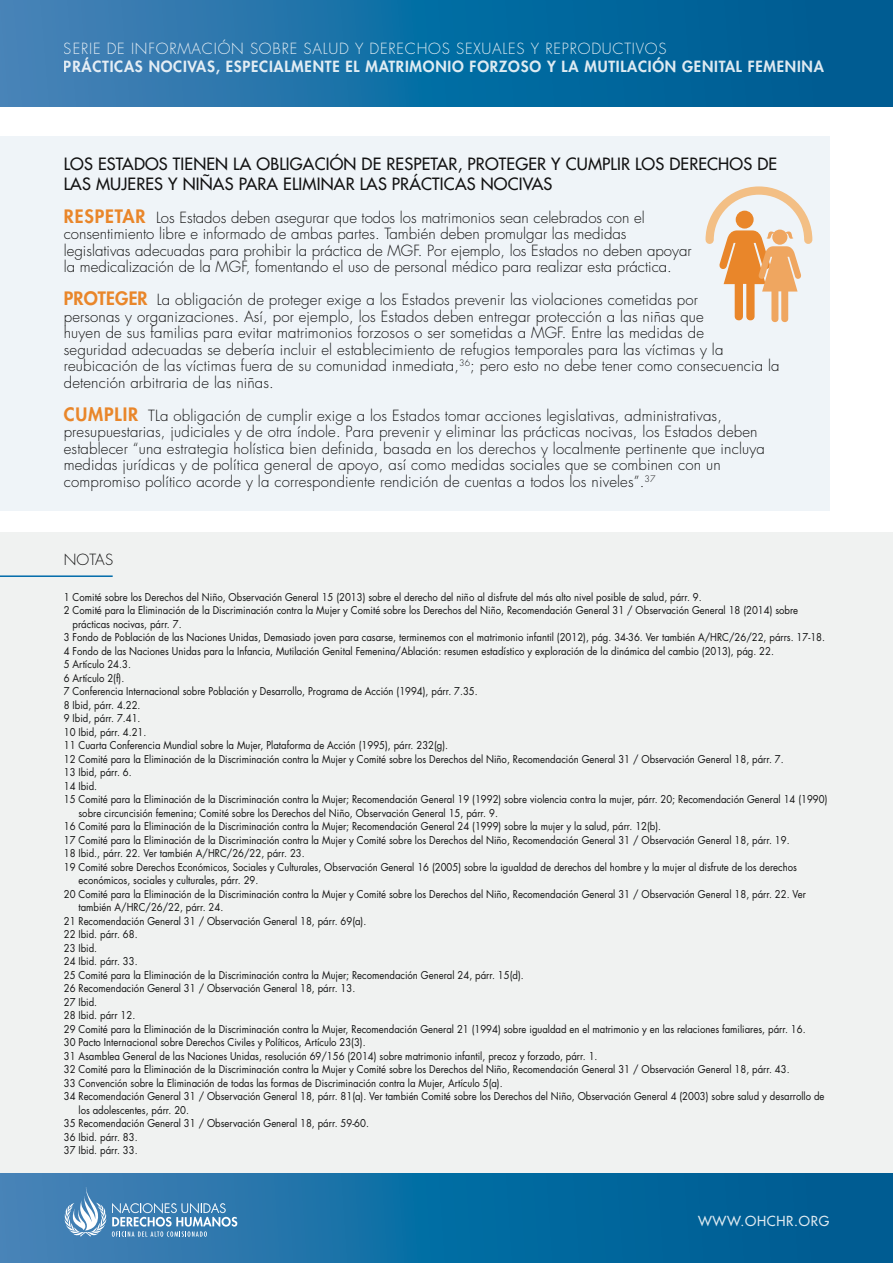
<style>
.page{position:relative;width:893px;height:1263px;background:#fff}
.page>*{position:absolute;margin:0;border:0;box-sizing:border-box;transform-origin:0 0}
.t1{font:16.5px/19.5px "Futura";letter-spacing:.01em;color:#121212}
.t2{font:300 15px/16.5px "Futura";letter-spacing:.01em;color:#121212}
.t3{font:800 15px "Futura";letter-spacing:.05em;color:#fff}
.t4{font:300 15px "Futura";letter-spacing:.05em;color:#fff}
.t5{font:13.5px "Futura";letter-spacing:.05em;color:#fff}
.t6{font:10.5px "Futura";color:#121212;scale:.91 1}
.s1{font-weight:800;font-size:18px;color:#e9862a}
</style>
<div class="page">
<div style="left:0;top:531px;width:893px;height:655px;background:#f0f2f1"></div>
<svg style="left:0;top:1174px;width:893px;height:89px;background:#106ca1"></svg>
<hr style="left:0;top:575px;width:113px;height:2px;background:#006baa">
<svg style="left:0;top:0;width:893px;height:106px;background:#146da3"></svg>
<div style="left:0;top:136px;width:829px;height:374px;background:#eff4f8"></div>
<svg style="left:705px;top:186px;width:108px;height:137px"></svg>
<svg style="left:65px;top:1187px;width:172px;height:50px;background:#5c93bf"></svg>
<h2 class="t4" style="left:64px;top:39px;width:604px">SERIE DE INFORMACIÓN SOBRE SALUD Y DERECHOS SEXUALES Y REPRODUCTIVOS</h2>
<h2 class="t3" style="left:64px;top:57px;width:762px">PRÁCTICAS NOCIVAS, ESPECIALMENTE EL MATRIMONIO FORZOSO Y LA MUTILACIÓN GENITAL FEMENINA</h2>
<h1 class="t1" style="left:64px;top:155px;width:715px">LOS ESTADOS TIENEN LA OBLIGACIÓN DE RESPETAR, PROTEGER Y CUMPLIR LOS DERECHOS DE<br>LAS MUJERES Y NIÑAS PARA ELIMINAR LAS PRÁCTICAS NOCIVAS</h1>
<p class="t2" style="left:64px;top:209px;width:629px"><span class="s1">RESPETAR</span> Los Estados deben asegurar que todos los matrimonios sean celebrados con el consentimiento libre e informado de ambas partes. También deben promulgar las medidas legislativas adecuadas para prohibir la práctica de MGF. Por ejemplo, los Estados no deben apoyar la medicalización de la MGF, fomentando el uso de personal médico para realizar esta práctica.</p>
<p class="t2" style="left:64px;top:292px;width:717px"><span class="s1">PROTEGER</span> La obligación de proteger exige a los Estados prevenir las violaciones cometidas por<br>personas y organizaciones. Así, por ejemplo, los Estados deben entregar protección a las niñas que<br>huyen de sus familias para evitar matrimonios forzosos o ser sometidas a MGF. Entre las medidas de<br>seguridad adecuadas se debería incluir el establecimiento de refugios temporales para las víctimas y la reubicación de las víctimas fuera de su comunidad inmediata,<sup>36</sup>; pero esto no debe tener como consecuencia la detención arbitraria de las niñas.</p>
<p class="t2" style="left:64px;top:407px;width:702px"><span class="s1">CUMPLIR</span> TLa obligación de cumplir exige a los Estados tomar acciones legislativas, administrativas, presupuestarias, judiciales y de otra índole. Para prevenir y eliminar las prácticas nocivas, los Estados deben establecer “una estrategia holística bien definida, basada en los derechos y localmente pertinente que incluya medidas jurídicas y de política general de apoyo, así como medidas sociales que se combinen con un compromiso político acorde y la correspondiente rendición de cuentas a todos los niveles”.<sup>37</sup></p>
<h2 class="t2" style="left:64px;top:552px;width:51px">NOTAS</h2>
<p class="t6" style="left:64px;top:590px;width:703px">1 Comité sobre los Derechos del Niño, Observación General 15 (2013) sobre el derecho del niño al disfrute del más alto nivel posible de salud, párr. 9.</p>
<p class="t6" style="left:64px;top:603px;width:809px">2 Comité para la Eliminación de la Discriminación contra la Mujer y Comité sobre los Derechos del Niño, Recomendación General 31 / Observación General 18 (2014) sobre</p>
<p class="t6" style="left:73px;top:617px;width:121px">prácticas nocivas, párr. 7.</p>
<p class="t6" style="left:64px;top:630px;width:838px">3 Fondo de Población de las Naciones Unidas, Demasiado joven para casarse, terminemos con el matrimonio infantil (2012), pág. 34-36. Ver también A/HRC/26/22, párrs. 17-18.</p>
<p class="t6" style="left:64px;top:644px;width:782px">4 Fondo de las Naciones Unidas para la Infancia, Mutilación Genital Femenina/Ablación: resumen estadístico y exploración de la dinámica del cambio (2013), pág. 22.</p>
<p class="t6" style="left:64px;top:657px;width:75px">5 Artículo 24.3.</p>
<p class="t6" style="left:64px;top:671px;width:68px">6 Artículo 2(f).</p>
<p class="t6" style="left:64px;top:684px;width:456px">7 Conferencia Internacional sobre Población y Desarrollo, Programa de Acción (1994), párr. 7.35.</p>
<p class="t6" style="left:64px;top:698px;width:86px">8 Ibid, párr. 4.22.</p>
<p class="t6" style="left:64px;top:711px;width:86px">9 Ibid, párr. 7.41.</p>
<p class="t6" style="left:64px;top:725px;width:92px">10 Ibid, párr. 4.21.</p>
<p class="t6" style="left:64px;top:738px;width:424px">11 Cuarta Conferencia Mundial sobre la Mujer, Plataforma de Acción (1995), párr. 232(g).</p>
<p class="t6" style="left:64px;top:752px;width:793px">12 Comité para la Eliminación de la Discriminación contra la Mujer y Comité sobre los Derechos del Niño, Recomendación General 31 / Observación General 18, párr. 7.</p>
<p class="t6" style="left:64px;top:765px;width:76px">13 Ibid, párr. 6.</p>
<p class="t6" style="left:64px;top:779px;width:38px">14 Ibid.</p>
<p class="t6" style="left:64px;top:792px;width:841px">15 Comité para la Eliminación de la Discriminación contra la Mujer; Recomendación General 19 (1992) sobre violencia contra la mujer, párr. 20; Recomendación General 14 (1990)</p>
<p class="t6" style="left:78px;top:806px;width:462px">sobre circuncisión femenina; Comité sobre los Derechos del Niño, Observación General 15, párr. 9.</p>
<p class="t6" style="left:64px;top:819px;width:658px">16 Comité para la Eliminación de la Discriminación contra la Mujer; Recomendación General 24 (1999) sobre la mujer y la salud, párr. 12(b).</p>
<p class="t6" style="left:64px;top:833px;width:799px">17 Comité para la Eliminación de la Discriminación contra la Mujer y Comité sobre los Derechos del Niño, Recomendación General 31 / Observación General 18, párr. 19.</p>
<p class="t6" style="left:64px;top:846px;width:266px">18 Ibid., párr. 22. Ver también A/HRC/26/22, párr. 23.</p>
<p class="t6" style="left:64px;top:860px;width:807px">19 Comité sobre Derechos Económicos, Sociales y Culturales, Observación General 16 (2005) sobre la igualdad de derechos del hombre y la mujer al disfrute de los derechos</p>
<p class="t6" style="left:78px;top:873px;width:199px">económicos, sociales y culturales, párr. 29.</p>
<p class="t6" style="left:64px;top:887px;width:817px">20 Comité para la Eliminación de la Discriminación contra la Mujer y Comité sobre los Derechos del Niño, Recomendación General 31 / Observación General 18, párr. 22. Ver</p>
<p class="t6" style="left:78px;top:900px;width:161px">también A/HRC/26/22, párr. 24.</p>
<p class="t6" style="left:64px;top:914px;width:334px">21 Recomendación General 31 / Observación General 18, párr. 69(a).</p>
<p class="t6" style="left:64px;top:927px;width:83px">22 Ibid. párr. 68.</p>
<p class="t6" style="left:64px;top:941px;width:38px">23 Ibid.</p>
<p class="t6" style="left:64px;top:954px;width:83px">24 Ibid. párr. 33.</p>
<p class="t6" style="left:64px;top:968px;width:507px">25 Comité para la Eliminación de la Discriminación contra la Mujer; Recomendación General 24, párr. 15(d).</p>
<p class="t6" style="left:64px;top:981px;width:322px">26 Recomendación General 31 / Observación General 18, párr. 13.</p>
<p class="t6" style="left:64px;top:995px;width:38px">27 Ibid.</p>
<p class="t6" style="left:64px;top:1008px;width:80px">28 Ibid. párr 12.</p>
<p class="t6" style="left:64px;top:1022px;width:817px">29 Comité para la Eliminación de la Discriminación contra la Mujer, Recomendación General 21 (1994) sobre igualdad en el matrimonio y en las relaciones familiares, párr. 16.</p>
<p class="t6" style="left:64px;top:1035px;width:333px">30 Pacto Internacional sobre Derechos Civiles y Políticos, Artículo 23(3).</p>
<p class="t6" style="left:64px;top:1049px;width:588px">31 Asamblea General de las Naciones Unidas, resolución 69/156 (2014) sobre matrimonio infantil, precoz y forzado, párr. 1.</p>
<p class="t6" style="left:64px;top:1063px;width:799px">32 Comité para la Eliminación de la Discriminación contra la Mujer y Comité sobre los Derechos del Niño, Recomendación General 31 / Observación General 18, párr. 43.</p>
<p class="t6" style="left:64px;top:1076px;width:484px">33 Convención sobre la Eliminación de todas las formas de Discriminación contra la Mujer, Artículo 5(a).</p>
<p class="t6" style="left:64px;top:1090px;width:837px">34 Recomendación General 31 / Observación General 18, párr. 81(a). Ver también Comité sobre los Derechos del Niño, Observación General 4 (2003) sobre salud y desarrollo de</p>
<p class="t6" style="left:78px;top:1103px;width:123px">los adolescentes, párr. 20.</p>
<p class="t6" style="left:64px;top:1117px;width:337px">35 Recomendación General 31 / Observación General 18, párr. 59-60.</p>
<p class="t6" style="left:64px;top:1130px;width:83px">36 Ibid. párr. 83.</p>
<p class="t6" style="left:64px;top:1144px;width:83px">37 Ibid. párr. 33.</p>
<p class="t5" style="left:698px;top:1212px;width:133px">WWW.OHCHR.ORG</p>
</div>
